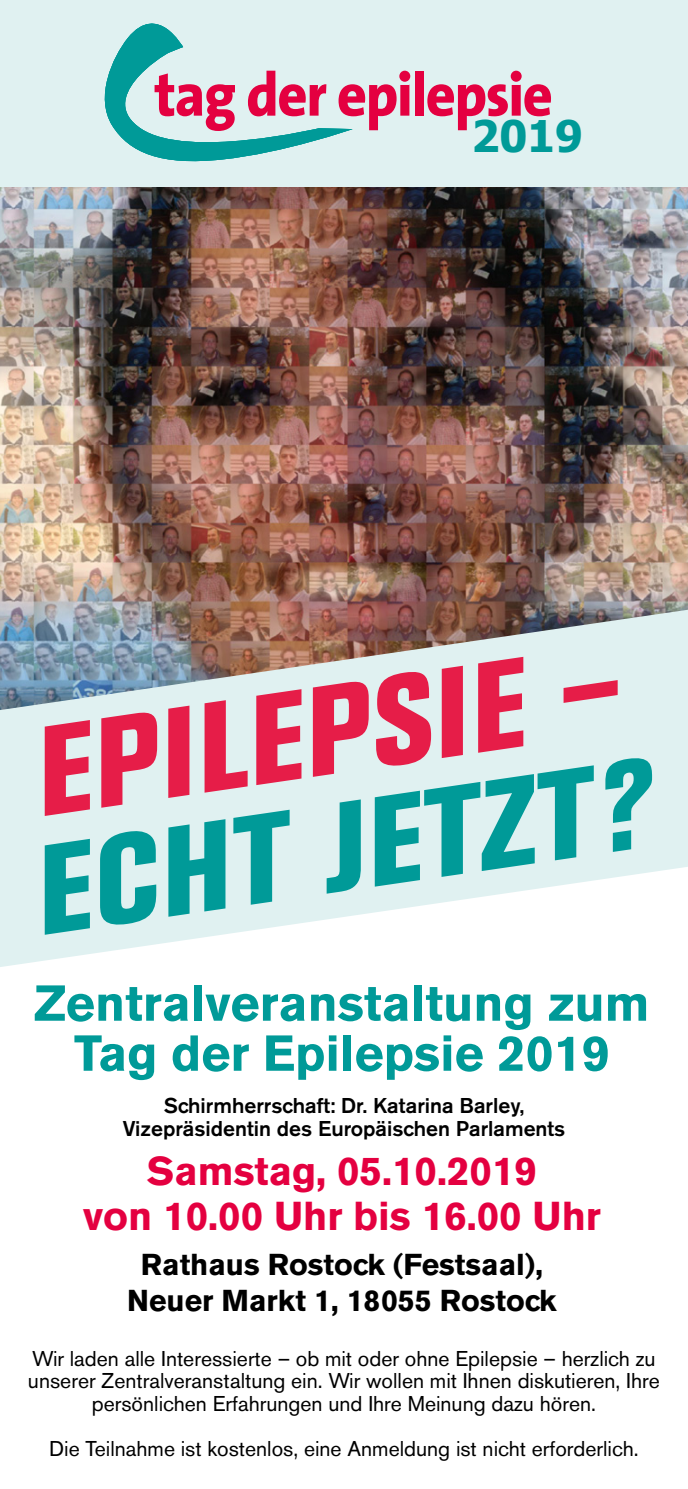
<style>
.page{position:relative;width:688px;height:1489px;background:#fff}
.page>*{position:absolute;margin:0;border:0;box-sizing:border-box;transform-origin:0 0}
.t1{font:italic 800 condensed 125px "Akzidenz Grotesk BE";color:#e61d48}
.t2{font:italic 800 condensed 125px "Akzidenz Grotesk BE";color:#009a98}
.t3{font:700 50px/50px "Akzidenz Grotesk BE";color:#009a98;text-align:center}
.t4{font:700 43.75px "Tahoma";color:#009a98}
.t5{font:700 40px/45px "Akzidenz Grotesk BE";color:#e40040;text-align:center}
.t6{font:700 30px/36px "Akzidenz Grotesk BE";color:#000;text-align:center}
.t7{font:21.25px/22.5px "Akzidenz Grotesk BE";color:#000;text-align:center}
.t8{font:500 21.25px/22.5px "Akzidenz Grotesk BE";color:#000;text-align:center}
</style>
<div class="page">
<img style="left:0;top:187px;width:687px;height:422px">
<svg style="left:0;top:609px;width:687px;height:358px;background:#d7e2e2"></svg>
<div style="left:0;top:0;width:687px;height:187px;background:#e0f1f1"></div>
<div style="left:414px;top:71px;width:9px;height:45px;background:#e40040"></div>
<svg style="left:427px;top:71px;width:124px;height:59px"></svg>
<svg style="left:105px;top:24px;width:305px;height:138px"></svg>
<h3 class="t4" style="left:471px;top:106px;width:113px">2019</h3>
<h1 class="t1" style="left:22px;top:700px;width:590px;rotate:-8deg">EPILEPSIE –</h1>
<h1 class="t2" style="left:22px;top:819px;width:626px;rotate:-8deg">ECHT JETZT?</h1>
<h2 class="t3" style="left:34px;top:978px;width:616px">Zentralveranstaltung zum<br>Tag der Epilepsie 2019</h2>
<p class="t8" style="left:123px;top:1094px;width:444px">Schirmherrschaft: Dr. Katarina Barley,<br>Vizepräsidentin des Europäischen Parlaments</p>
<h3 class="t5" style="left:83px;top:1148px;width:519px">Samstag, 05.10.2019<br>von 10.00 Uhr bis 16.00 Uhr</h3>
<h3 class="t6" style="left:127px;top:1246px;width:431px">Rathaus Rostock (Festsaal),<br>Neuer Markt 1, 18055 Rostock</h3>
<p class="t7" style="left:28px;top:1346px;width:633px">Wir laden alle Interessierte – ob mit oder ohne Epilepsie – herzlich zu unserer Zentralveranstaltung ein. Wir wollen mit Ihnen diskutieren, Ihre persönlichen Erfahrungen und Ihre Meinung dazu hören.</p>
<p class="t7" style="left:49px;top:1436px;width:590px">Die Teilnahme ist kostenlos, eine Anmeldung ist nicht erforderlich.</p>
</div>
